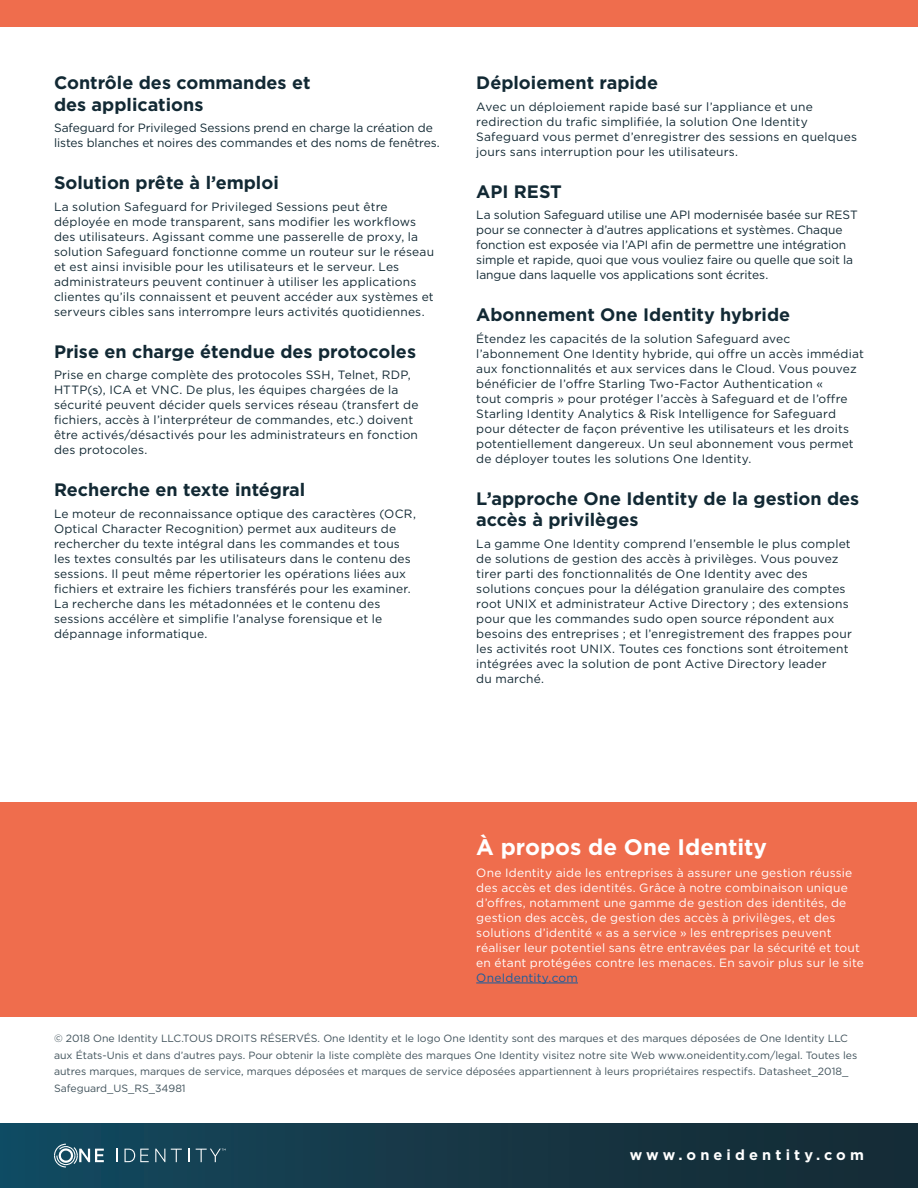
<style>
.page{position:relative;width:918px;height:1188px;background:#fff}
.page>*{position:absolute;margin:0;border:0;box-sizing:border-box;transform-origin:0 0}
.t1{font:700 22.5px "Gotham";color:#fff}
.Body_Subheading__OI{font:700 18px/21.6px "Gotham";color:#122934}
.t2{font:700 14.55px "Gotham";letter-spacing:.285em;color:#fff}
.Body__OI_Black{font:12px/15px "Gotham";letter-spacing:.015em;color:#122934}
.Body__OI_Black-2{font:12px/15px "Gotham";letter-spacing:-.005em;color:#122934}
.t3{font:12px/15px "Gotham";letter-spacing:.015em;color:#fff}
.t4{font:12px "Gotham";letter-spacing:.02em;color:#175d9e}
.t5{font:10.5px/16.5px "Gotham";color:#40525b}
</style>
<div class="page">
<div style="left:0;top:1123px;width:918px;height:65px;background:linear-gradient(to right,#14495f,#162831)"></div>
<div style="left:0;top:0;width:918px;height:27px;background:#ef6d4d"></div>
<svg style="left:117px;top:1149px;width:1px;height:13px"></svg>
<svg style="left:125px;top:1149px;width:24px;height:13px"></svg>
<svg style="left:155px;top:1149px;width:10px;height:13px"></svg>
<svg style="left:171px;top:1149px;width:11px;height:13px"></svg>
<svg style="left:188px;top:1149px;width:1px;height:13px"></svg>
<svg style="left:54px;top:1144px;width:50px;height:24px"></svg>
<svg style="left:196px;top:1149px;width:30px;height:13px"></svg>
<div style="left:1px;top:802px;width:916px;height:215px;background:#ef6d4d"></div>
<hr style="left:476px;top:983px;width:102px;height:1px;background:#175d9e">
<p class="Body_Subheading__OI" style="left:54px;top:72px;width:258px">Contrôle des commandes et des applications</p>
<p class="Body__OI_Black-2" style="left:54px;top:120px;width:387px">Safeguard for Privileged Sessions prend en charge la création de listes blanches et noires des commandes et des noms de fenêtres.</p>
<p class="Body_Subheading__OI" style="left:54px;top:172px;width:226px">Solution prête à l’emploi</p>
<p class="Body__OI_Black" style="left:54px;top:199px;width:382px">La solution Safeguard for Privileged Sessions peut être déployée en mode transparent, sans modifier les workflows des utilisateurs. Agissant comme une passerelle de proxy, la solution Safeguard fonctionne comme un routeur sur le réseau et est ainsi invisible pour les utilisateurs et le serveur. Les administrateurs peuvent continuer à utiliser les applications clientes qu’ils connaissent et peuvent accéder aux systèmes et serveurs cibles sans interrompre leurs activités quotidiennes.</p>
<p class="Body_Subheading__OI" style="left:54px;top:340px;width:364px">Prise en charge étendue des protocoles</p>
<p class="Body__OI_Black" style="left:54px;top:367px;width:366px">Prise en charge complète des protocoles SSH, Telnet, RDP, HTTP(s), ICA et VNC. De plus, les équipes chargées de la sécurité peuvent décider quels services réseau (transfert de fichiers, accès à l’interpréteur de commandes, etc.) doivent être activés/désactivés pour les administrateurs en fonction des protocoles.</p>
<p class="Body_Subheading__OI" style="left:54px;top:479px;width:253px">Recherche en texte intégral</p>
<p class="Body__OI_Black" style="left:54px;top:506px;width:363px">Le moteur de reconnaissance optique des caractères (OCR, Optical Character Recognition) permet aux auditeurs de rechercher du texte intégral dans les commandes et tous les textes consultés par les utilisateurs dans le contenu des sessions. Il peut même répertorier les opérations liées aux fichiers et extraire les fichiers transférés pour les examiner.<br>La recherche dans les métadonnées et le contenu des sessions accélère et simplifie l’analyse forensique et le dépannage informatique.</p>
<p class="Body_Subheading__OI" style="left:476px;top:72px;width:183px">Déploiement rapide</p>
<p class="Body__OI_Black" style="left:476px;top:99px;width:382px">Avec un déploiement rapide basé sur l’appliance et une redirection du trafic simplifiée, la solution One Identity Safeguard vous permet d’enregistrer des sessions en quelques jours sans interruption pour les utilisateurs.</p>
<p class="Body_Subheading__OI" style="left:476px;top:180px;width:87px">API REST</p>
<p class="Body__OI_Black-2" style="left:476px;top:207px;width:383px">La solution Safeguard utilise une API modernisée basée sur REST pour se connecter à d’autres applications et systèmes. Chaque fonction est exposée via l’API afin de permettre une intégration simple et rapide, quoi que vous vouliez faire ou quelle que soit la langue dans laquelle vos applications sont écrites.</p>
<p class="Body_Subheading__OI" style="left:476px;top:304px;width:316px">Abonnement One Identity hybride</p>
<p class="Body__OI_Black" style="left:476px;top:331px;width:389px">Étendez les capacités de la solution Safeguard avec l’abonnement One Identity hybride, qui offre un accès immédiat aux fonctionnalités et aux services dans le Cloud. Vous pouvez bénéficier de l’offre Starling Two-Factor Authentication «<br>tout compris » pour protéger l’accès à Safeguard et de l’offre Starling Identity Analytics &amp; Risk Intelligence for Safeguard pour détecter de façon préventive les utilisateurs et les droits potentiellement dangereux. Un seul abonnement vous permet de déployer toutes les solutions One Identity.</p>
<p class="Body_Subheading__OI" style="left:476px;top:487px;width:385px">L’approche One Identity de la gestion des accès à privilèges</p>
<p class="Body__OI_Black" style="left:476px;top:536px;width:377px">La gamme One Identity comprend l’ensemble le plus complet de solutions de gestion des accès à privilèges. Vous pouvez tirer parti des fonctionnalités de One Identity avec des solutions conçues pour la délégation granulaire des comptes root UNIX et administrateur Active Directory ; des extensions pour que les commandes sudo open source répondent aux besoins des entreprises ; et l’enregistrement des frappes pour les activités root UNIX. Toutes ces fonctions sont étroitement intégrées avec la solution de pont Active Directory leader<br>du marché.</p>
<h1 class="t1" style="left:476px;top:832px;width:292px">À propos de One Identity</h1>
<p class="t3" style="left:476px;top:865px;width:389px">One Identity aide les entreprises à assurer une gestion réussie des accès et des identités. Grâce à notre combinaison unique d’offres, notamment une gamme de gestion des identités, de gestion des accès, de gestion des accès à privilèges, et des solutions d’identité « as a service » les entreprises peuvent réaliser leur potentiel sans être entravées par la sécurité et tout en étant protégées contre les menaces. En savoir plus sur le site</p>
<p class="t4" style="left:476px;top:970px;width:103px">OneIdentity.com</p>
<p class="t5" style="left:54px;top:1030px;width:805px">© 2018 One Identity LLC.TOUS DROITS RÉSERVÉS. One Identity et le logo One Identity sont des marques et des marques déposées de One Identity LLC aux États-Unis et dans d’autres pays. Pour obtenir la liste complète des marques One Identity visitez notre site Web www.oneidentity.com/legal. Toutes les autres marques, marques de service, marques déposées et marques de service déposées appartiennent à leurs propriétaires respectifs. Datasheet_2018_ Safeguard_US_RS_34981</p>
<p class="t2" style="left:630px;top:1146px;width:236px">www.oneidentity.com</p>
</div>
